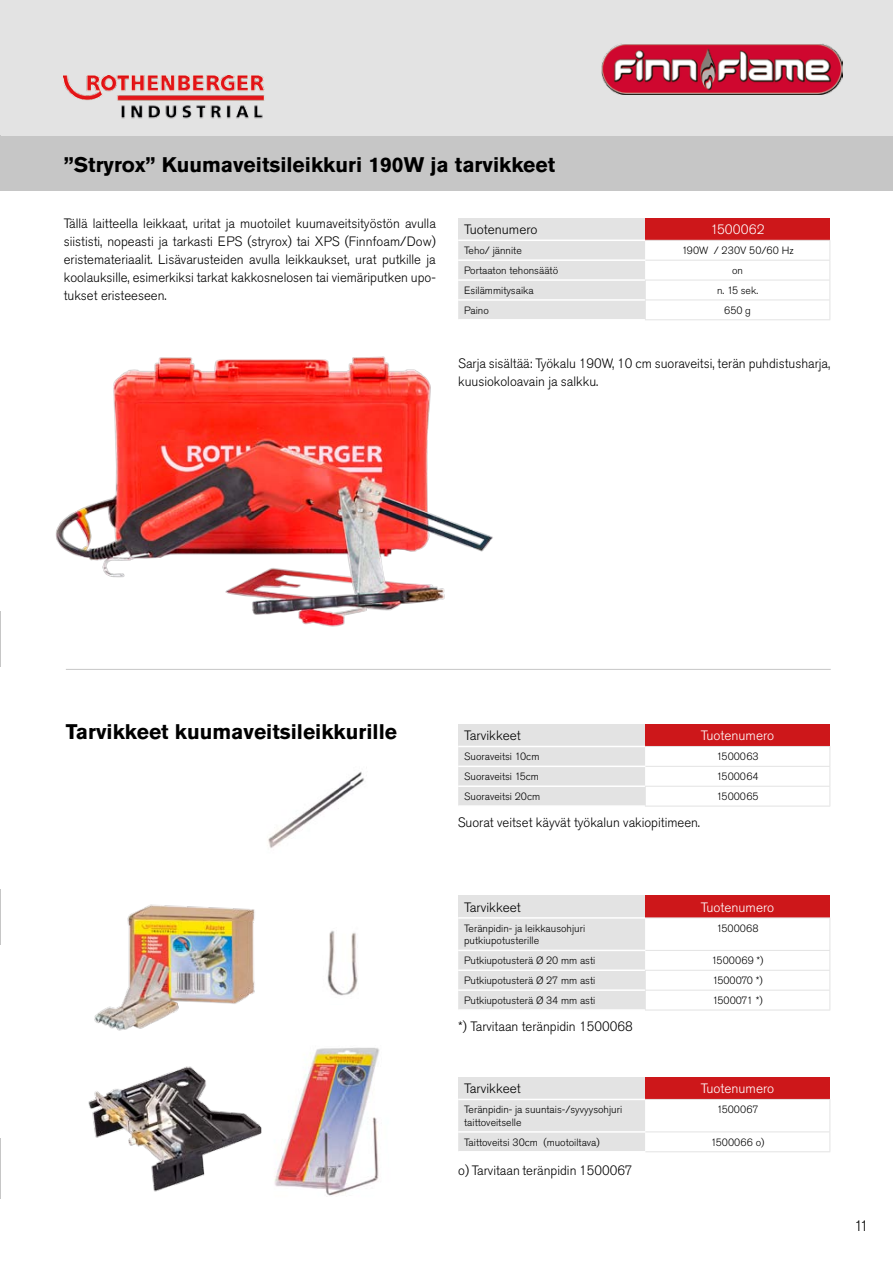
<style>
.page{position:relative;width:893px;height:1263px;background:#fff}
.page>*{position:absolute;margin:0;border:0;box-sizing:border-box;transform-origin:0 0}
.t1{font:700 21px "Akzidenz Grotesk Std";color:#000}
.t2{font:300 15px "Akzidenz Grotesk Std";color:#000}
.t3{font:300 13.5px/18px "Akzidenz Grotesk Std";color:#000;text-align:justify}
.t4{font:300 13.5px "Akzidenz Grotesk Std";color:#fff}
.t5{font:300 10.5px/12.6px "Akzidenz Grotesk Std";color:#000}
.t6{font:300 10.5px "Akzidenz Grotesk Std";letter-spacing:-.02em;color:#000}
</style>
<div class="page">
<div style="left:0;top:0;width:893px;height:136px;background:#e3e3e3"></div>
<div style="left:0;top:136px;width:893px;height:55px;background:#c6c6c6"></div>
<img style="left:601px;top:43px;width:241px;height:51px">
<hr style="left:0;top:612px;width:1px;height:55px;background:#c6c6c6">
<div style="left:458px;top:218px;width:187px;height:22px;background:#e3e3e3"></div>
<div style="left:645px;top:218px;width:185px;height:22px;background:#cd171a"></div>
<svg style="left:458px;top:240px;width:372px;height:79px"></svg>
<hr style="left:645px;top:319px;width:185px;height:1px;background:#e3e3e3">
<hr style="left:458px;top:259px;width:187px;height:2px;background:#fff">
<hr style="left:458px;top:279px;width:187px;height:2px;background:#fff">
<hr style="left:458px;top:240px;width:187px;height:1px;background:#fff">
<hr style="left:458px;top:299px;width:187px;height:2px;background:#fff">
<div style="left:458px;top:724px;width:187px;height:22px;background:#e3e3e3"></div>
<div style="left:645px;top:724px;width:185px;height:22px;background:#cd171a"></div>
<svg style="left:458px;top:746px;width:372px;height:60px"></svg>
<hr style="left:645px;top:806px;width:185px;height:1px;background:#e3e3e3">
<hr style="left:458px;top:766px;width:187px;height:1px;background:#fff">
<hr style="left:458px;top:785px;width:187px;height:2px;background:#fff">
<hr style="left:458px;top:746px;width:187px;height:1px;background:#fff">
<hr style="left:458px;top:805px;width:187px;height:2px;background:#fff">
<hr style="left:0;top:889px;width:1px;height:55px;background:#c6c6c6">
<img style="left:64px;top:75px;width:201px;height:44px">
<img style="left:55px;top:356px;width:438px;height:271px">
<div style="left:458px;top:896px;width:187px;height:22px;background:#e3e3e3"></div>
<div style="left:645px;top:896px;width:185px;height:22px;background:#cd171a"></div>
<hr style="left:645px;top:917px;width:185px;height:1px;background:#e3e3e3">
<svg style="left:458px;top:918px;width:372px;height:92px"></svg>
<hr style="left:645px;top:1010px;width:185px;height:1px;background:#e3e3e3">
<hr style="left:458px;top:950px;width:187px;height:1px;background:#fff">
<hr style="left:458px;top:969px;width:187px;height:2px;background:#fff">
<hr style="left:458px;top:917px;width:187px;height:2px;background:#fff">
<hr style="left:458px;top:989px;width:187px;height:2px;background:#fff">
<hr style="left:458px;top:1009px;width:187px;height:2px;background:#fff">
<div style="left:458px;top:1077px;width:187px;height:22px;background:#e3e3e3"></div>
<div style="left:645px;top:1077px;width:185px;height:22px;background:#cd171a"></div>
<svg style="left:458px;top:1099px;width:372px;height:52px"></svg>
<hr style="left:645px;top:1151px;width:185px;height:1px;background:#e3e3e3">
<hr style="left:458px;top:1131px;width:187px;height:2px;background:#fff">
<hr style="left:458px;top:1099px;width:187px;height:1px;background:#fff">
<hr style="left:66px;top:669px;width:765px;height:1px;background:#c6c6c6">
<img style="left:268px;top:772px;width:96px;height:76px">
<img style="left:307px;top:1047px;width:73px;height:149px">
<img style="left:88px;top:1066px;width:219px;height:126px">
<img style="left:94px;top:904px;width:161px;height:127px">
<img style="left:327px;top:930px;width:31px;height:66px">
<hr style="left:0;top:1138px;width:1px;height:61px;background:#c6c6c6">
<h1 class="t1" style="left:64px;top:152px;width:493px">”Stryrox” Kuumaveitsileikkuri 190W ja tarvikkeet</h1>
<p class="t3" style="left:64px;top:215px;width:374px">Tällä laitteella leikkaat, uritat ja muotoilet kuumaveitsityöstön avulla siististi, nopeasti ja tarkasti EPS (stryrox) tai XPS (Finnfoam/Dow) eristemateriaalit. Lisävarusteiden avulla leikkaukset, urat putkille ja koolauksille, esimerkiksi tarkat kakkosnelosen tai viemäriputken upo&shy;tukset eristeeseen.</p>
<p class="t3" style="left:464px;top:221px;width:75px">Tuotenumero</p>
<p class="t4" style="left:711px;top:222px;width:55px">1500062</p>
<p class="t5" style="left:464px;top:244px;width:59px">Teho/ jännite</p>
<p class="t5" style="left:682px;top:244px;width:113px">190W / 230V 50/60 Hz</p>
<p class="t5" style="left:464px;top:264px;width:95px">Portaaton tehonsäätö</p>
<p class="t5" style="left:732px;top:264px;width:12px">on</p>
<p class="t5" style="left:464px;top:284px;width:71px">Esilämmitysaika</p>
<p class="t5" style="left:717px;top:284px;width:43px">n. 15 sek.</p>
<p class="t5" style="left:464px;top:304px;width:26px">Paino</p>
<p class="t5" style="left:724px;top:304px;width:28px">650 g</p>
<p class="t3" style="left:458px;top:355px;width:374px">Sarja sisältää: Työkalu 190W, 10 cm suoraveitsi, terän puhdistusharja, kuusiokoloavain ja salkku.</p>
<h1 class="t1" style="left:66px;top:719px;width:333px">Tarvikkeet kuumaveitsileikkurille</h1>
<p class="t3" style="left:464px;top:727px;width:58px">Tarvikkeet</p>
<p class="t4" style="left:701px;top:728px;width:75px">Tuotenumero</p>
<p class="t5" style="left:464px;top:751px;width:77px">Suoraveitsi 10cm</p>
<p class="t5" style="left:717px;top:751px;width:43px">1500063</p>
<p class="t5" style="left:464px;top:770px;width:76px">Suoraveitsi 15cm</p>
<p class="t5" style="left:717px;top:770px;width:43px">1500064</p>
<p class="t5" style="left:464px;top:790px;width:77px">Suoraveitsi 20cm</p>
<p class="t5" style="left:717px;top:790px;width:43px">1500065</p>
<p class="t3" style="left:458px;top:814px;width:244px">Suorat veitset käyvät työkalun vakiopitimeen.</p>
<p class="t3" style="left:464px;top:898px;width:58px">Tarvikkeet</p>
<p class="t4" style="left:701px;top:900px;width:75px">Tuotenumero</p>
<p class="t5" style="left:464px;top:922px;width:123px">Teränpidin- ja leikkausohjuri putkiupotusterille</p>
<p class="t5" style="left:716px;top:922px;width:44px">1500068</p>
<p class="t5" style="left:464px;top:954px;width:133px">Putkiupotusterä Ø 20 mm asti</p>
<p class="t5" style="left:712px;top:954px;width:53px">1500069 *)</p>
<p class="t5" style="left:464px;top:974px;width:133px">Putkiupotusterä Ø 27 mm asti</p>
<p class="t6" style="left:712px;top:975px;width:52px">1500070 *)</p>
<p class="t5" style="left:464px;top:994px;width:133px">Putkiupotusterä Ø 34 mm asti</p>
<p class="t6" style="left:712px;top:994px;width:52px">1500071 *)</p>
<p class="t3" style="left:458px;top:1017px;width:176px">*) Tarvitaan teränpidin 1500068</p>
<p class="t3" style="left:464px;top:1080px;width:58px">Tarvikkeet</p>
<p class="t4" style="left:701px;top:1081px;width:75px">Tuotenumero</p>
<p class="t5" style="left:464px;top:1103px;width:160px">Teränpidin- ja suuntais-/syvyysohjuri taittoveitselle</p>
<p class="t5" style="left:717px;top:1103px;width:43px">1500067</p>
<p class="t5" style="left:464px;top:1136px;width:137px">Taittoveitsi 30cm (muotoiltava)</p>
<p class="t5" style="left:711px;top:1136px;width:55px">1500066 o)</p>
<p class="t3" style="left:458px;top:1161px;width:176px">o) Tarvitaan teränpidin 1500067</p>
<p class="t2" style="left:854px;top:1218px;width:16px">11</p>
</div>
